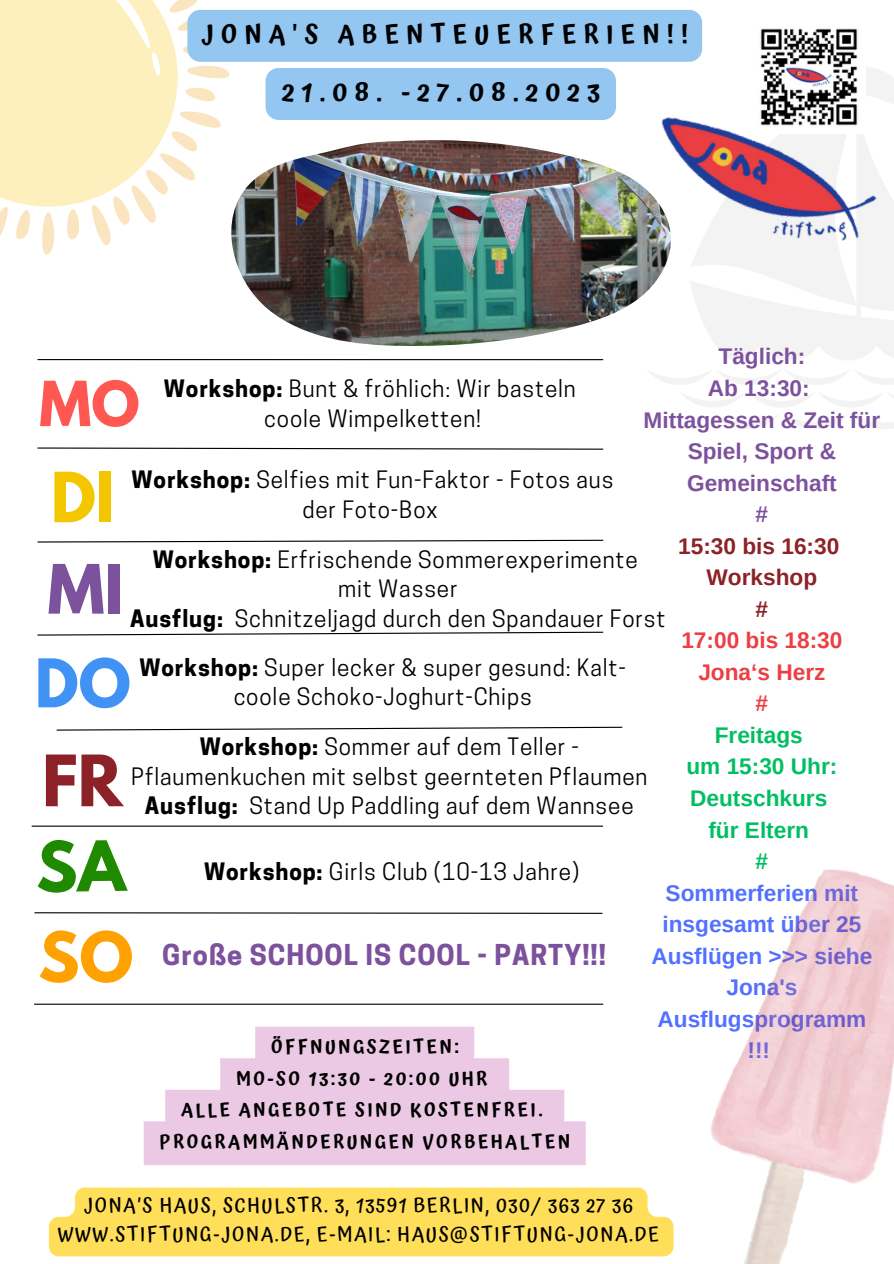
<style>
.page{position:relative;width:894px;height:1264px;background:#fff}
.page>*{position:absolute;margin:0;border:0;box-sizing:border-box;transform-origin:0 0}
.t1{font:700 62.7px "League Spartan";color:#8c2127}
.t2{font:700 61.2px "League Spartan";color:#f4c600}
.t3{font:700 61.2px "League Spartan";color:#ffa100}
.t4{font:700 60.3px "League Spartan";color:#7d529d}
.t5{font:700 59.4px "League Spartan";color:#4092f5}
.t6{font:700 55.05px "League Spartan";color:#ff5752}
.t7{font:700 27px "Cooper Hewitt";letter-spacing:.04em;color:#7d529d}
.t8{font:600 25.5px "Atma";letter-spacing:.28em;color:#000}
.t9{font:700 22.65px/31.5px "Arimo";color:#5271ff;text-align:center}
.t10{font:700 22.65px/31.5px "Arimo";color:#7d529d;text-align:center}
.t11{font:700 22.65px/31.5px "Arimo";color:#00bf63}
.t12{font:700 22.65px "Arimo";color:#ec3f43}
.t13{font:700 22.65px "Arimo";color:#8c2127}
.t14{font:22.5px/29.2px "Cooper Hewitt";letter-spacing:.04em;color:#000;text-align:center}
.t15{font:500 19.95px "Atma";letter-spacing:.085em;color:#000}
.t16{font:600 18.3px "Atma";letter-spacing:.135em;color:#000}
.s1{font-weight:700}
</style>
<div class="page">
<svg style="left:37px;top:447px;width:567px;height:3px"></svg>
<hr style="left:32px;top:825px;width:571px;height:1px;background:#000">
<svg style="left:37px;top:631px;width:567px;height:5px"></svg>
<hr style="left:34px;top:1003px;width:569px;height:1px;background:#000">
<svg style="left:37px;top:539px;width:567px;height:4px"></svg>
<svg style="left:34px;top:912px;width:569px;height:2px"></svg>
<hr style="left:37px;top:359px;width:566px;height:1px;background:#000">
<img style="left:233px;top:140px;width:412px;height:206px">
<svg style="left:0;top:0;width:233px;height:255px"></svg>
<svg style="left:0;top:0;width:178px;height:206px;background:#fef0c6"></svg>
<div style="left:187px;top:10px;width:515px;height:52px;background:#93c7f1"></div>
<svg style="left:645px;top:54px;width:248px;height:375px"></svg>
<img style="left:638px;top:109px;width:253px;height:151px">
<svg style="left:144px;top:1026px;width:441px;height:139px;fill:#ebc9e5"></svg>
<div style="left:49px;top:1187px;width:610px;height:69px;background:#ffde59"></div>
<img style="left:752px;top:28px;width:112px;height:105px">
<svg style="left:56px;top:726px;width:567px;height:5px"></svg>
<div style="left:265px;top:68px;width:350px;height:52px;background:#93c7f1"></div>
<img style="left:659px;top:869px;width:234px;height:394px">
<p class="t8" style="left:201px;top:19px;width:488px">JONA'S ABENTEUERFERIEN!!</p>
<p class="t8" style="left:299px;top:78px;width:17px">4</p>
<p class="t8" style="left:356px;top:78px;width:14px">7</p>
<p class="t8" style="left:416px;top:78px;width:36px">3 0</p>
<p class="t8" style="left:282px;top:78px;width:319px">21.08. -27.08.2023</p>
<p class="t10" style="left:718px;top:341px;width:88px">Täglich:</p>
<p class="t10" style="left:707px;top:372px;width:103px">Ab 13:30:</p>
<p class="t10" style="left:643px;top:404px;width:238px">Mittagessen &amp; Zeit für<br>Spiel, Sport &amp;<br>Gemeinschaft</p>
<p class="t10" style="left:755px;top:498px;width:14px">#</p>
<p class="t13" style="left:678px;top:533px;width:162px">15:30 bis 16:30</p>
<p class="t13" style="left:706px;top:564px;width:112px">Workshop</p>
<p class="t13" style="left:755px;top:596px;width:14px">#</p>
<p class="t12" style="left:681px;top:628px;width:162px">17:00 bis 18:30</p>
<p class="t12" style="left:698px;top:659px;width:129px">Jona‘s Herz</p>
<p class="t12" style="left:755px;top:691px;width:14px">#</p>
<p class="t11" style="left:714px;top:719px;width:90px">Freitags</p>
<p class="t11" style="left:686px;top:751px;width:152px">um 15:30 Uhr:<br>Deutschkurs</p>
<p class="t11" style="left:708px;top:814px;width:102px">für Eltern</p>
<p class="t11" style="left:755px;top:845px;width:14px">#</p>
<p class="t9" style="left:651px;top:877px;width:222px">Sommerferien mit insgesamt über 25<br>Ausflügen &gt;&gt;&gt; siehe<br>Jona's<br>Ausflugsprogramm</p>
<p class="t9" style="left:747px;top:1034px;width:24px">!!!</p>
<p class="t14" style="left:164px;top:377px;width:413px"><span class="s1">Workshop:</span> Bunt &amp; fröhlich: Wir basteln</p>
<p class="t14" style="left:264px;top:406px;width:218px">coole Wimpelketten!</p>
<p class="t6" style="left:39px;top:376px;width:102px">MO</p>
<p class="t14" style="left:132px;top:468px;width:483px"><span class="s1">Workshop:</span> Selfies mit Fun-Faktor - Fotos aus der Foto-Box</p>
<p class="t2" style="left:51px;top:467px;width:66px">DI</p>
<p class="t14" style="left:153px;top:548px;width:486px"><span class="s1">Workshop:</span> Erfrischende Sommerexperimente</p>
<p class="t14" style="left:338px;top:577px;width:121px">mit Wasser</p>
<p class="t14" style="left:130px;top:606px;width:536px"><span class="s1">Ausflug:</span> Schnitzeljagd durch den Spandauer Forst</p>
<p class="t4" style="left:48px;top:559px;width:77px">MI</p>
<p class="t5" style="left:35px;top:654px;width:97px">DO</p>
<p class="t14" style="left:139px;top:655px;width:488px"><span class="s1">Workshop:</span> Super lecker &amp; super gesund: Kalt&shy;coole Schoko-Joghurt-Chips</p>
<p class="t14" style="left:131px;top:735px;width:517px"><span class="s1">Workshop:</span> Sommer auf dem Teller -<br>Pflaumenkuchen mit selbst geernteten Pflaumen</p>
<p class="t14" style="left:145px;top:793px;width:490px"><span class="s1">Ausflug:</span> Stand Up Paddling auf dem Wannsee</p>
<p class="t1" style="left:42px;top:749px;width:82px">FR</p>
<p class="t14" style="left:204px;top:860px;width:376px"><span class="s1">Workshop:</span> Girls Club (10-13 Jahre)</p>
<p class="t3" style="left:38px;top:926px;width:96px">SO</p>
<p class="t7" style="left:162px;top:944px;width:445px">Große SCHOOL IS COOL - PARTY!!!</p>
<p class="t16" style="left:271px;top:1036px;width:189px">ÖFFNUNGSZEITEN:</p>
<p class="t16" style="left:236px;top:1067px;width:252px">MO-SO 13:30 - 20:00 UHR</p>
<p class="t16" style="left:181px;top:1099px;width:363px">ALLE ANGEBOTE SIND KOSTENFREI.</p>
<p class="t16" style="left:160px;top:1130px;width:412px">PROGRAMMÄNDERUNGEN VORBEHALTEN</p>
<p class="t15" style="left:84px;top:1193px;width:550px">JONA’S HAUS, SCHULSTR. 3, 13591 BERLIN, 030/ 363 27 36</p>
<p class="t15" style="left:58px;top:1222px;width:602px">WWW.STIFTUNG-JONA.DE, E-MAIL: HAUS@STIFTUNG-JONA.DE</p>
</div>
